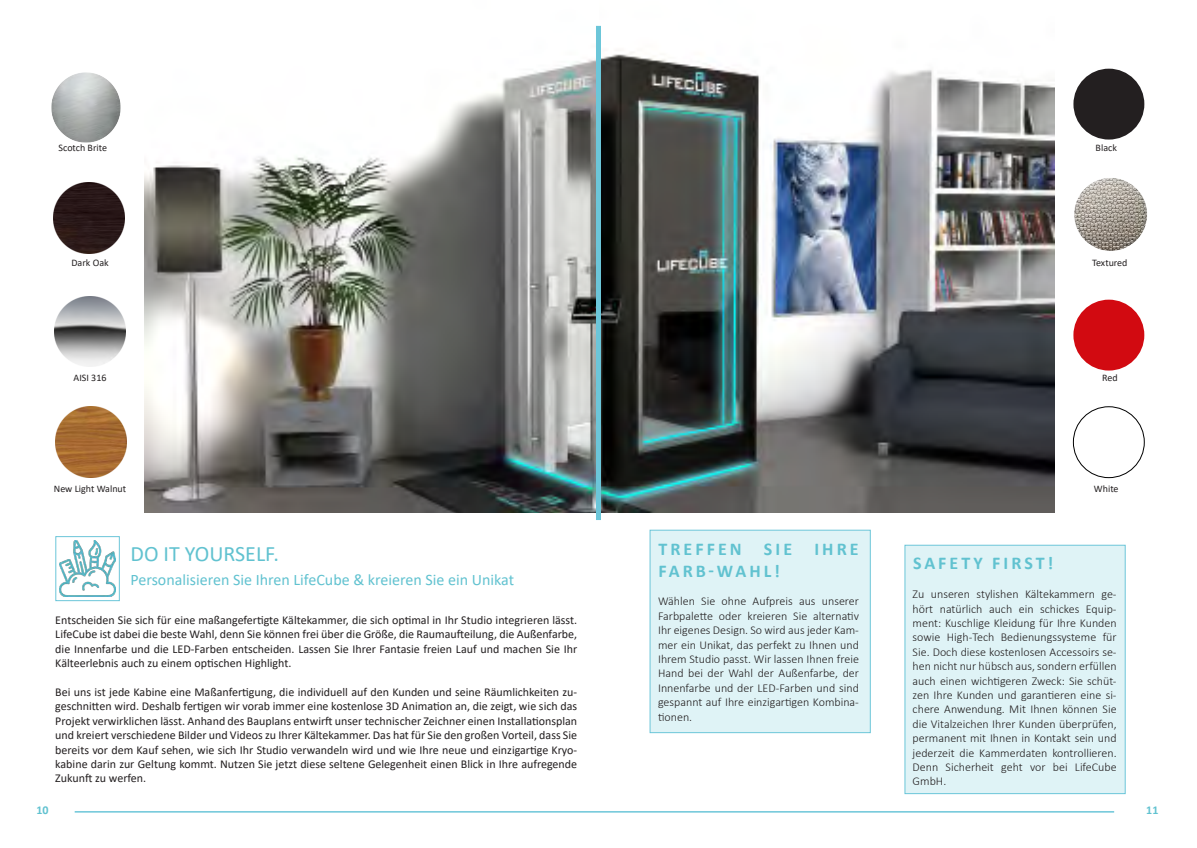
<style>
.page{position:relative;width:1197px;height:848px;background:#fff}
.page>*{position:absolute;margin:0;border:0;box-sizing:border-box;transform-origin:0 0}
.t1{font:22px "Calibri";color:#61c2d0}
.t2{font:700 18px/21.6px "Calibri";letter-spacing:.17em;color:#61c2d0}
.t3{font:16px "Calibri";color:#61c2d0}
.t4{font:12px/14.4px "Calibri";color:#231f20;text-align:justify}
.t5{font:300 12px/14.4px "Calibri";color:#231f20;text-align:justify}
.t6{font:700 12px "Calibri";color:#61c2d0}
.t7{font:10px "Calibri";color:#231f20}
</style>
<div class="page">
<img style="left:144px;top:25px;width:910px;height:487px">
<div style="left:596px;top:26px;width:5px;height:494px;background:#6cc6d9"></div>
<div style="left:55px;top:536px;width:65px;height:65px;border:1px solid #6cc6d9"></div>
<img style="left:60px;top:540px;width:56px;height:56px">
<div style="left:1073px;top:69px;width:71px;height:70px;background:#231f20;border-radius:50%"></div>
<hr style="left:75px;top:811px;width:1038px;height:1px;background:#6cc6d9">
<div style="left:1073px;top:300px;width:71px;height:70px;background:#d20a11;border-radius:50%"></div>
<div style="left:1072px;top:406px;width:72px;height:72px;border:1px solid #000;border-radius:50%"></div>
<img style="left:55px;top:296px;width:70px;height:71px">
<img style="left:55px;top:406px;width:71px;height:71px">
<img style="left:1074px;top:178px;width:73px;height:73px">
<img style="left:51px;top:72px;width:70px;height:71px">
<img style="left:54px;top:182px;width:71px;height:71px">
<div style="left:649px;top:529px;width:221px;height:204px;background:#dff3f6;border:1px solid #6cc6d9"></div>
<div style="left:904px;top:544px;width:221px;height:250px;background:#dff3f6;border:1px solid #6cc6d9"></div>
<p class="t7" style="left:59px;top:140px;width:50px">Scotch Brite</p>
<p class="t7" style="left:1095px;top:140px;width:23px">Black</p>
<p class="t7" style="left:71px;top:255px;width:39px">Dark Oak</p>
<p class="t7" style="left:1091px;top:255px;width:37px">Textured</p>
<p class="t7" style="left:74px;top:370px;width:34px">AISI 316</p>
<p class="t7" style="left:1101px;top:370px;width:17px">Red</p>
<p class="t7" style="left:54px;top:481px;width:74px">New Light Walnut</p>
<p class="t7" style="left:1093px;top:481px;width:26px">White</p>
<p class="t1" style="left:130px;top:538px;width:150px">DO IT YOURSELF.</p>
<p class="t3" style="left:130px;top:569px;width:385px">Personalisieren Sie Ihren LifeCube &amp; kreieren Sie ein Unikat</p>
<p class="t4" style="left:55px;top:612px;width:523px">Entscheiden Sie sich für eine maßangefertigte Kältekammer, die sich optimal in Ihr Studio integrieren lässt.<br>LifeCube ist dabei die beste Wahl, denn Sie können frei über die Größe, die Raumaufteilung, die Außenfarbe, die Innenfarbe und die LED-Farben entscheiden. Lassen Sie Ihrer Fantasie freien Lauf und machen Sie Ihr Kälteerlebnis auch zu einem optischen Highlight.</p>
<p class="t4" style="left:55px;top:684px;width:523px">Bei uns ist jede Kabine eine Maßanfertigung, die individuell auf den Kunden und seine Räumlichkeiten zu&shy;geschnitten wird. Deshalb fertigen wir vorab immer eine kostenlose 3D Animation an, die zeigt, wie sich das Projekt verwirklichen lässt. Anhand des Bauplans entwirft unser technischer Zeichner einen Installationsplan und kreiert verschiedene Bilder und Videos zu Ihrer Kältekammer. Das hat für Sie den großen Vorteil, dass Sie bereits vor dem Kauf sehen, wie sich Ihr Studio verwandeln wird und wie Ihre neue und einzigartige Kryo&shy;kabine darin zur Geltung kommt. Nutzen Sie jetzt diese seltene Gelegenheit einen Blick in Ihre aufregende Zukunft zu werfen.</p>
<p class="t2" style="left:658px;top:538px;width:202px">TREFFEN SIE IHRE<br>FARB-WAHL!</p>
<p class="t5" style="left:658px;top:594px;width:202px">Wählen Sie ohne Aufpreis aus unserer Farbpalette oder kreieren Sie alternativ Ihr eigenes Design. So wird aus jeder Kam&shy;mer ein Unikat, das perfekt zu Ihnen und Ihrem Studio passt. Wir lassen Ihnen freie Hand bei der Wahl der Außenfarbe, der Innenfarbe und der LED-Farben und sind gespannt auf Ihre einzigartigen Kombina&shy;tionen.</p>
<p class="t2" style="left:912px;top:552px;width:142px">SAFETY FIRST!</p>
<p class="t5" style="left:912px;top:587px;width:205px">Zu unseren stylishen Kältekammern ge&shy;hört natürlich auch ein schickes Equip&shy;ment: Kuschlige Kleidung für Ihre Kunden sowie High-Tech Bedienungssysteme für Sie. Doch diese kostenlosen Accessoirs se&shy;hen nicht nur hübsch aus, sondern erfüllen auch einen wichtigeren Zweck: Sie schüt&shy;zen Ihre Kunden und garantieren eine si&shy;chere Anwendung. Mit Ihnen können Sie die Vitalzeichen Ihrer Kunden überprüfen, permanent mit Ihnen in Kontakt sein und jederzeit die Kammerdaten kontrollieren.<br>Denn Sicherheit geht vor bei LifeCube GmbH.</p>
<p class="t6" style="left:36px;top:801px;width:14px">10</p>
<p class="t6" style="left:1146px;top:801px;width:14px">11</p>
</div>
